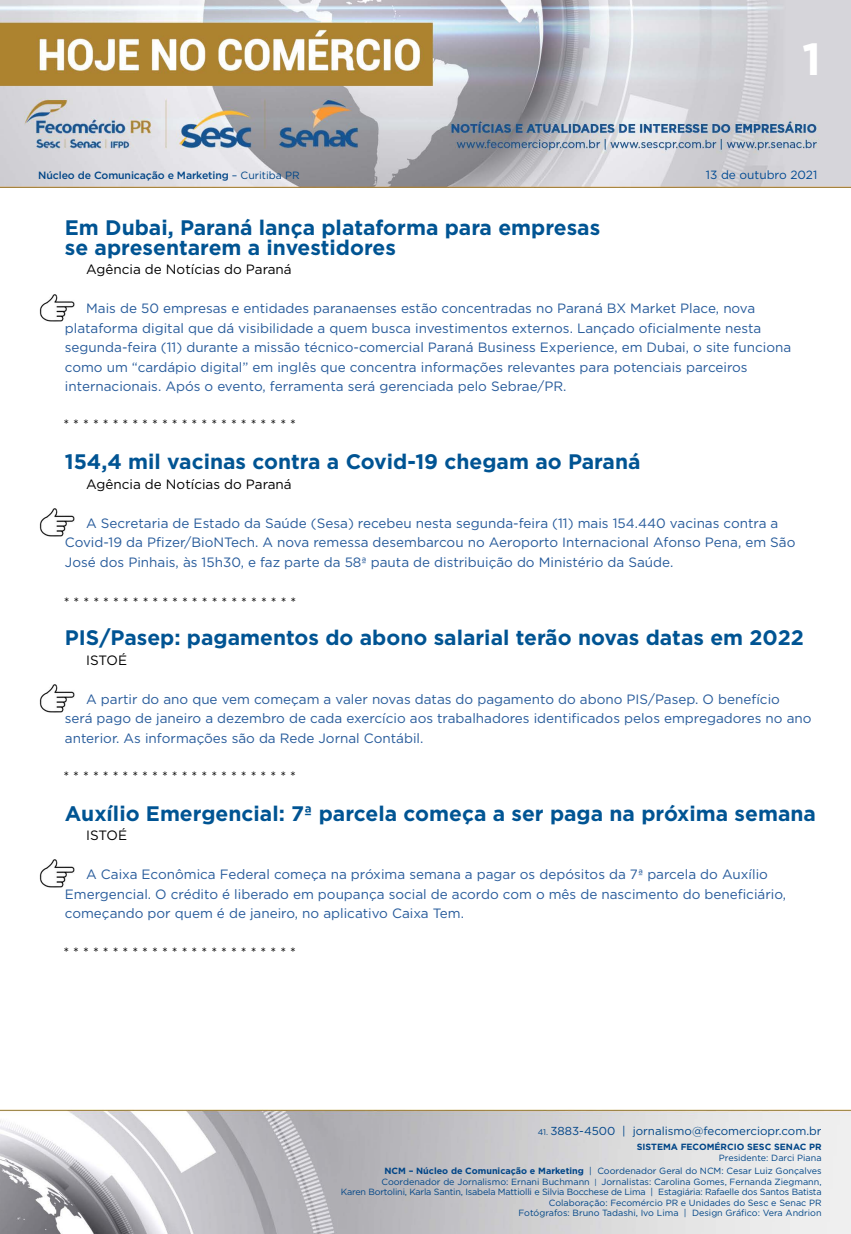
<style>
.page{position:relative;width:851px;height:1234px;background:#fff}
.page>*{position:absolute;margin:0;border:0;box-sizing:border-box;transform-origin:0 0}
.t1{font:700 45px "Gotham";color:#fff}
.t2{font:700 21px/19.5px "Gotham";color:#005493}
.t3{font:13.5px/19.5px "Gotham";color:#275b9b}
.t4{font:13.5px "Gotham";color:#000}
.t5{font:11.85px "Gotham";color:#004a93}
.t6{font:11.55px "Gotham";color:#004587}
.t7{font:500 10.5px "Gotham";letter-spacing:-.01em;color:#004587}
.t8{font:9px/10.5px "Gotham";color:#004587;text-align:right}
.t9{font:700 9px "Gotham";color:#004587}
.s1{font-weight:400}
.s2{font-size:8.25px}
.s3{font-weight:700}
.s4{font-size:7.65px}
</style>
<div class="page">
<img style="left:0;top:0;width:850px;height:188px">
<img style="left:0;top:1109px;width:850px;height:124px">
<img style="left:39px;top:294px;width:36px;height:28px">
<img style="left:39px;top:509px;width:36px;height:27px">
<img style="left:39px;top:684px;width:36px;height:28px">
<img style="left:39px;top:859px;width:36px;height:28px">
<h1 class="t1" style="left:802px;top:29px;width:20px">1</h1>
<p class="t7" style="left:38px;top:168px;width:263px">Núcleo de Comunicação e Marketing <span class="s1">– Curitiba PR</span></p>
<p class="t5" style="left:705px;top:167px;width:113px">13 de outubro 2021</p>
<h2 class="t2" style="left:65px;top:218px;width:537px">Em Dubai, Paraná lança plataforma para empresas se apresentarem a investidores</h2>
<p class="t4" style="left:86px;top:261px;width:207px">Agência de Notícias do Paraná</p>
<p class="t3" style="left:65px;top:298px;width:727px;text-indent:21px">Mais de 50 empresas e entidades paranaenses estão concentradas no Paraná BX Market Place, nova plataforma digital que dá visibilidade a quem busca investimentos externos. Lançado oficialmente nesta segunda-feira (11) durante a missão técnico-comercial Paraná Business Experience, em Dubai, o site funciona como um “cardápio digital” em inglês que concentra informações relevantes para potenciais parceiros internacionais. Após o evento, ferramenta será gerenciada pelo Sebrae/PR.</p>
<p class="t4" style="left:63px;top:415px;width:234px">* * * * * * * * * * * * * * * * * * * * * * * *</p>
<h2 class="t2" style="left:65px;top:452px;width:577px">154,4 mil vacinas contra a Covid-19 chegam ao Paraná</h2>
<p class="t4" style="left:86px;top:475px;width:207px">Agência de Notícias do Paraná</p>
<p class="t3" style="left:65px;top:513px;width:732px;text-indent:21px">A Secretaria de Estado da Saúde (Sesa) recebeu nesta segunda-feira (11) mais 154.440 vacinas contra a<br>Covid-19 da Pfizer/BioNTech. A nova remessa desembarcou no Aeroporto Internacional Afonso Pena, em São<br>José dos Pinhais, às 15h30, e faz parte da 58ª pauta de distribuição do Ministério da Saúde.</p>
<p class="t4" style="left:64px;top:593px;width:234px">* * * * * * * * * * * * * * * * * * * * * * * *</p>
<h2 class="t2" style="left:65px;top:627px;width:740px">PIS/Pasep: pagamentos do abono salarial terão novas datas em 2022</h2>
<p class="t4" style="left:86px;top:651px;width:42px">ISTOÉ</p>
<p class="t3" style="left:65px;top:688px;width:748px;text-indent:21px">A partir do ano que vem começam a valer novas datas do pagamento do abono PIS/Pasep. O benefício<br>será pago de janeiro a dezembro de cada exercício aos trabalhadores identificados pelos empregadores no ano anterior. As informações são da Rede Jornal Contábil.</p>
<p class="t4" style="left:63px;top:767px;width:234px">* * * * * * * * * * * * * * * * * * * * * * * *</p>
<h2 class="t2" style="left:65px;top:803px;width:752px">Auxílio Emergencial: 7ª parcela começa a ser paga na próxima semana</h2>
<p class="t4" style="left:86px;top:826px;width:42px">ISTOÉ</p>
<p class="t3" style="left:65px;top:864px;width:722px;text-indent:21px">A Caixa Econômica Federal começa na próxima semana a pagar os depósitos da 7ª parcela do Auxílio<br>Emergencial. O crédito é liberado em poupança social de acordo com o mês de nascimento do beneficiário, começando por quem é de janeiro, no aplicativo Caixa Tem.</p>
<p class="t4" style="left:63px;top:943px;width:234px">* * * * * * * * * * * * * * * * * * * * * * * *</p>
<p class="t6" style="left:537px;top:1123px;width:285px"><span class="s2">41.</span> 3883-4500 | jornalismo@fecomerciopr.com.br</p>
<p class="t9" style="left:636px;top:1140px;width:186px">SISTEMA FECOMÉRCIO SESC SENAC PR</p>
<p class="t8" style="left:384px;top:1150px;width:438px;line-height:13.5px">Presidente: Darci Piana<br><span class="s3">NCM – Núcleo de Comunicação e Marketing</span> | Coordenador Geral do NCM: Cesar Luiz Gonçalves</p>
<p class="t8" style="left:341px;top:1175px;width:482px">Coordenador de Jornalismo: Ernani Buchmann <span class="s4">|</span> Jornalistas: Carolina Gomes, Fernanda Ziegmann,<br>Karen Bortolini, Karla Santin, Isabela Mattiolli e Silvia Bocchese de Lima | Estagiária: Rafaelle dos Santos Batista Colaboração: Fecomércio PR e Unidades do Sesc e Senac PR<br>Fotógrafos: Bruno Tadashi, Ivo Lima | Design Gráfico: Vera Andrion</p>
</div>
